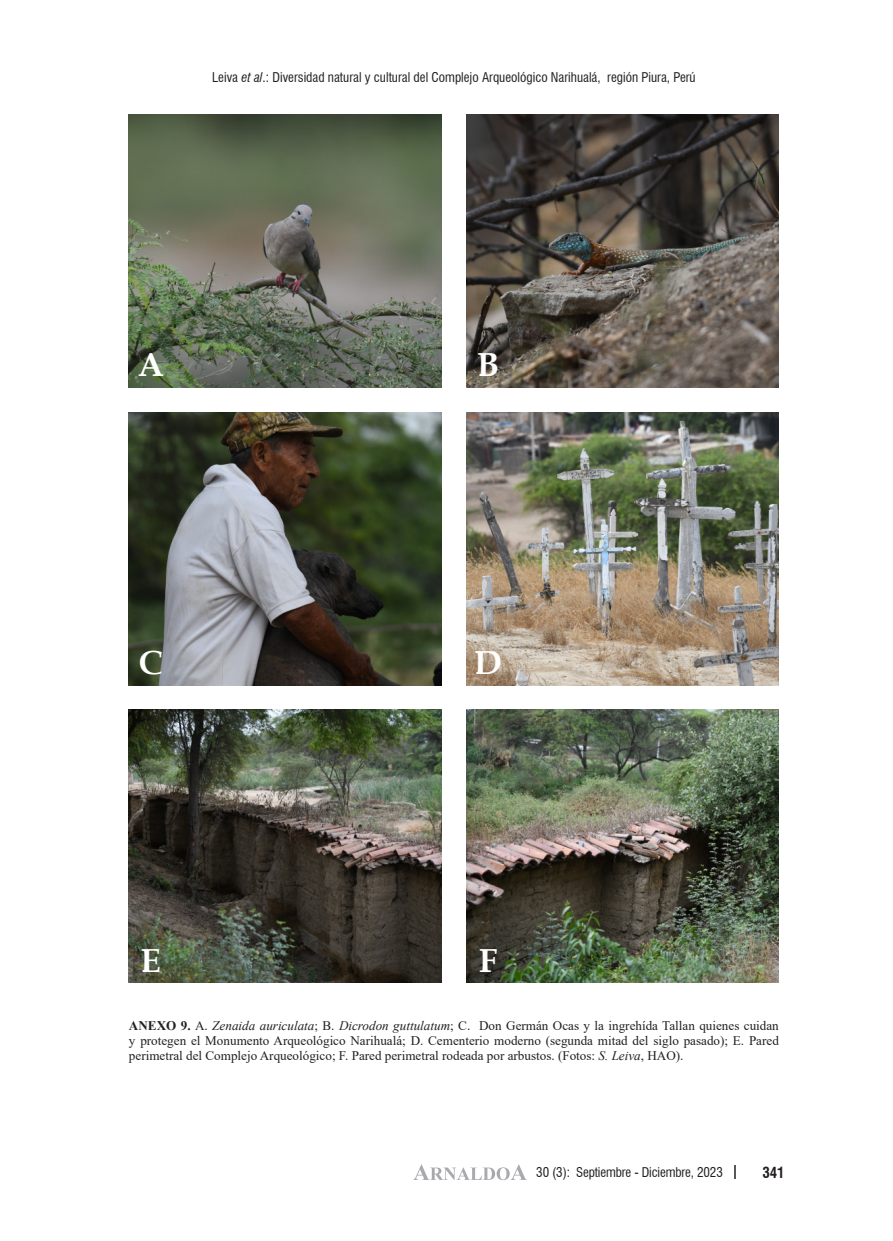
<style>
.page{position:relative;width:893px;height:1241px;background:#fff}
.page>*{position:absolute;margin:0;border:0;box-sizing:border-box;transform-origin:0 0}
.cuerpo_resumen{font:700 33.25px "Book Antiqua";color:#fff}
.t1{font:700 condensed 14.88px "Swiss 721 BT";color:#231f20}
.leyendas{font:13.12px/14.9px "Times New Roman";color:#231f20;text-align:justify}
.filete{font:condensed 13.12px "Swiss 721 BT";color:#231f20}
.s1{font-style:italic}
.s2{font-weight:700}
</style>
<div class="page">
<img style="left:129px;top:114px;width:312px;height:273px">
<img style="left:129px;top:412px;width:312px;height:273px">
<img style="left:129px;top:709px;width:312px;height:273px">
<img style="left:466px;top:114px;width:313px;height:273px">
<img style="left:466px;top:412px;width:313px;height:273px">
<img style="left:466px;top:709px;width:313px;height:273px">
<svg style="left:414px;top:1164px;width:112px;height:15px"></svg>
<svg style="left:734px;top:1165px;width:2px;height:12px"></svg>
<p class="filete" style="left:212px;top:69px;width:485px">Leiva <span class="s1">et al</span>.: Diversidad natural y cultural del Complejo Arqueológico Narihualá, región Piura, Perú</p>
<p class="cuerpo_resumen" style="left:138px;top:342px;width:27px">A</p>
<p class="cuerpo_resumen" style="left:477px;top:342px;width:24px">B</p>
<p class="cuerpo_resumen" style="left:139px;top:640px;width:26px">C</p>
<p class="cuerpo_resumen" style="left:474px;top:640px;width:29px">D</p>
<p class="cuerpo_resumen" style="left:141px;top:938px;width:22px">E</p>
<p class="cuerpo_resumen" style="left:479px;top:938px;width:20px">F</p>
<p class="leyendas" style="left:129px;top:1018px;width:651px"><span class="s2">ANEXO 9.</span> A. <span class="s1">Zenaida auriculata</span>; B. <span class="s1">Dicrodon guttulatum</span>; C. Don Germán Ocas y la ingrehída Tallan quienes cuidan y protegen el Monumento Arqueológico Narihualá; D. Cementerio moderno (segunda mitad del siglo pasado); E. Pared perimetral del Complejo Arqueológico; F. Pared perimetral rodeada por arbustos. (Fotos: <span class="s1">S. Leiva</span>, HAO).</p>
<p class="filete" style="left:536px;top:1164px;width:188px">30 (3): Septiembre - Diciembre, 2023</p>
<p class="t1" style="left:762px;top:1163px;width:24px">341</p>
</div>
